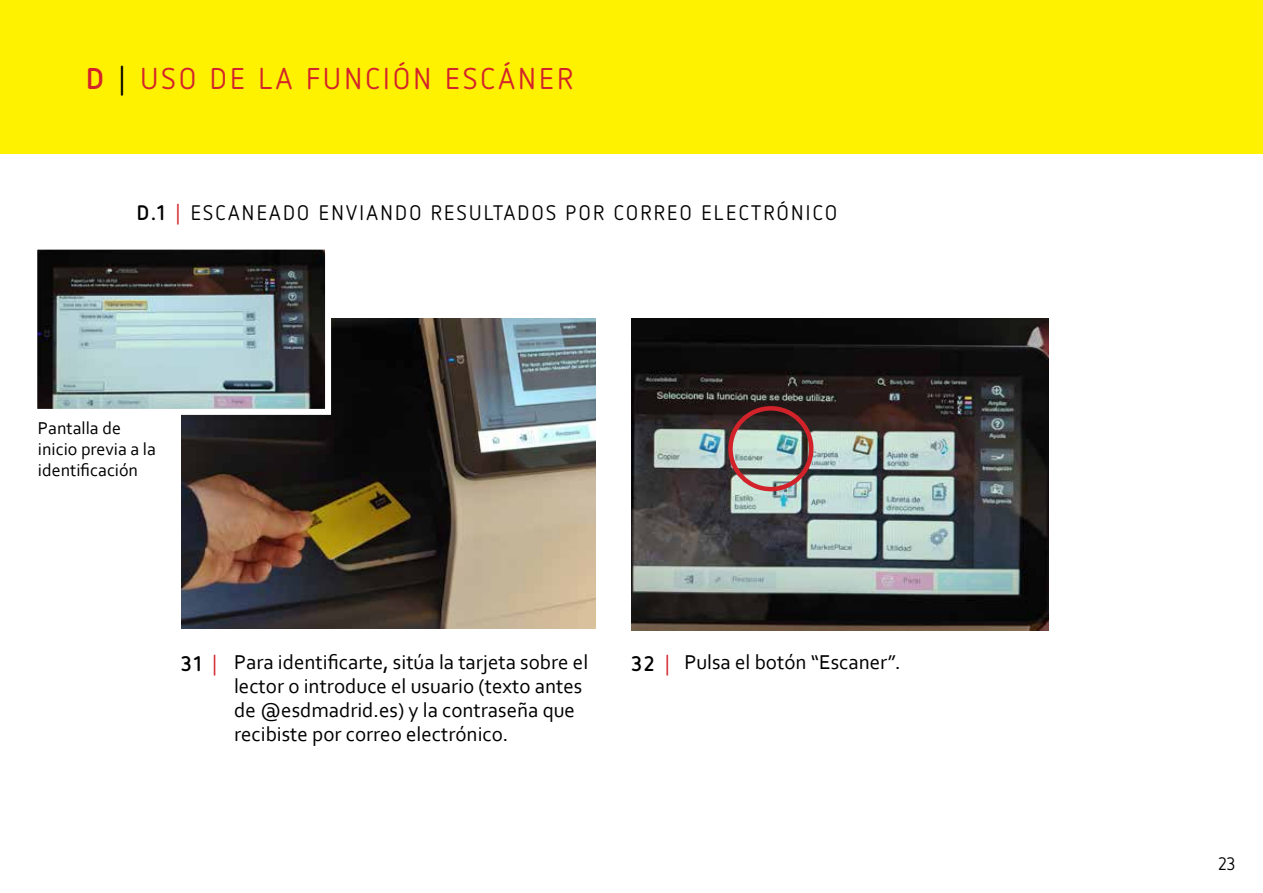
<style>
.page{position:relative;width:1263px;height:893px;background:#fff}
.page>*{position:absolute;margin:0;border:0;box-sizing:border-box;transform-origin:0 0}
.t1{font:30px "Netto OT";letter-spacing:.11em;color:#d2232a}
.t2{font:21px/24px "Corbel";color:#000}
.t3{font:21px "Netto OT";letter-spacing:.11em;color:#000}
.t4{font:700 21px "Netto OT";color:#000}
.t5{font:18px/21px "Corbel";color:#000}
.t6{font:18px "Netto OT";color:#000}
.s1{font-weight:700}
.s2{color:#000}
.s3{color:#d2232a}
.s4{font-weight:400;color:#d2232a}
.s5{font-family:"Netto OT";font-weight:700}
.s6{font-family:"Netto OT";color:#d2232a}
</style>
<div class="page">
<div style="left:0;top:0;width:1263px;height:153px;background:#fff200"></div>
<img style="left:181px;top:318px;width:415px;height:310px">
<img style="left:38px;top:251px;width:286px;height:157px">
<div style="left:31px;top:244px;width:300px;height:171px;border:6px solid #fff"></div>
<img style="left:631px;top:318px;width:417px;height:313px">
<div style="left:728px;top:406px;width:85px;height:85px;border:4px solid #d2232a;border-radius:50%"></div>
<h1 class="t1" style="left:86px;top:60px;width:488px"><span class="s1">d</span> <span class="s2">|</span> USO DE LA FUNCIÓN ESCÁNER</h1>
<p class="t3" style="left:137px;top:200px;width:702px"><span class="s1">d.1</span> <span class="s3">|</span> ESCANEADO ENVIANDO RESULTADOS POR CORREO ELECTRÓNICO</p>
<p class="t5" style="left:38px;top:417px;width:119px">Pantalla de inicio previa a la identificación</p>
<p class="t4" style="left:181px;top:651px;width:38px">31 <span class="s4">|</span></p>
<p class="t2" style="left:234px;top:649px;width:356px">Para identificarte, sitúa la tarjeta sobre el lector o introduce el usuario (texto antes de @esdmadrid.es) y la contraseña que recibiste por correo electrónico.</p>
<p class="t2" style="left:631px;top:649px;width:271px"><span class="s5">32</span> <span class="s6">|</span> Pulsa el botón “Escaner”.</p>
<p class="t6" style="left:1218px;top:852px;width:19px">23</p>
</div>
